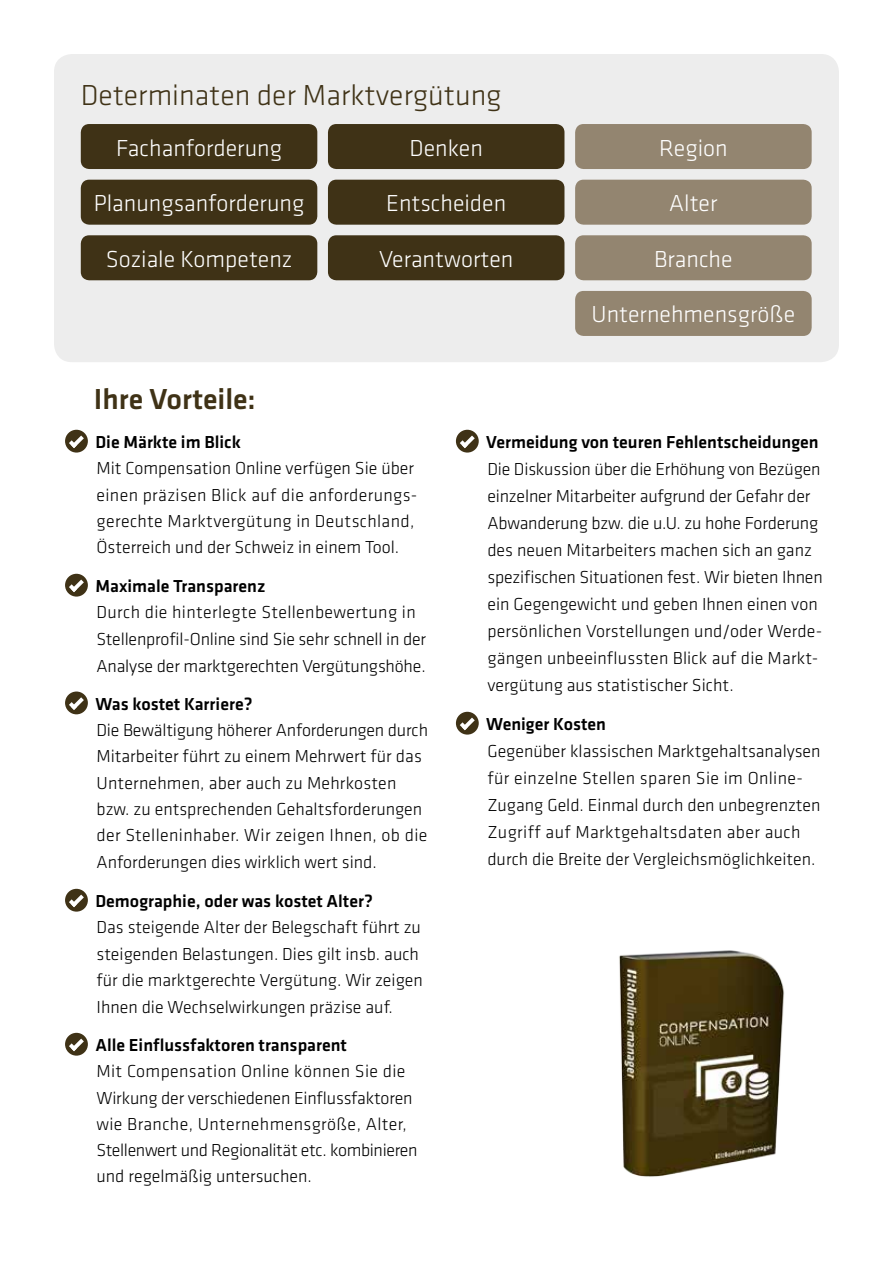
<style>
.page{position:relative;width:893px;height:1263px;background:#fff}
.page>*{position:absolute;margin:0;border:0;box-sizing:border-box;transform-origin:0 0}
.t1{font:300 30px "Klavika";color:#3f3216}
.t2{font:500 30px "Klavika";color:#3f3216}
.t3{font:300 24px "Klavika";color:#fff}
.t4{font:300 18px/27px "Klavika";color:#000}
.t5{font:500 18px "Klavika";color:#000}
</style>
<div class="page">
<div style="left:65px;top:430px;width:23px;height:23px;background:#3f3216;border-radius:50%"></div>
<svg style="left:69px;top:435px;width:15px;height:13px"></svg>
<div style="left:65px;top:574px;width:23px;height:23px;background:#3f3216;border-radius:50%"></div>
<svg style="left:69px;top:579px;width:15px;height:13px"></svg>
<div style="left:65px;top:691px;width:23px;height:23px;background:#3f3216;border-radius:50%"></div>
<svg style="left:69px;top:697px;width:15px;height:13px"></svg>
<div style="left:65px;top:889px;width:23px;height:23px;background:#3f3216;border-radius:50%"></div>
<svg style="left:69px;top:894px;width:15px;height:13px"></svg>
<div style="left:65px;top:1033px;width:23px;height:23px;background:#3f3216;border-radius:50%"></div>
<svg style="left:69px;top:1038px;width:15px;height:13px"></svg>
<div style="left:456px;top:430px;width:23px;height:23px;background:#3f3216;border-radius:50%"></div>
<svg style="left:460px;top:435px;width:15px;height:13px"></svg>
<div style="left:456px;top:712px;width:23px;height:23px;background:#3f3216;border-radius:50%"></div>
<svg style="left:460px;top:717px;width:15px;height:13px"></svg>
<div style="left:54px;top:54px;width:785px;height:308px;background:#ededed;border-radius:18px"></div>
<div style="left:81px;top:124px;width:236px;height:45px;background:#3f3216;border-radius:9px"></div>
<div style="left:81px;top:180px;width:236px;height:45px;background:#3f3216;border-radius:9px"></div>
<div style="left:81px;top:235px;width:236px;height:45px;background:#3f3216;border-radius:9px"></div>
<div style="left:328px;top:124px;width:236px;height:45px;background:#3f3216;border-radius:9px"></div>
<div style="left:328px;top:180px;width:236px;height:45px;background:#3f3216;border-radius:9px"></div>
<div style="left:328px;top:235px;width:236px;height:45px;background:#3f3216;border-radius:9px"></div>
<div style="left:575px;top:124px;width:237px;height:45px;background:#938570;border-radius:9px"></div>
<div style="left:575px;top:180px;width:237px;height:45px;background:#938570;border-radius:9px"></div>
<div style="left:575px;top:235px;width:237px;height:45px;background:#938570;border-radius:9px"></div>
<div style="left:575px;top:291px;width:237px;height:45px;background:#938570;border-radius:9px"></div>
<img style="left:619px;top:950px;width:166px;height:227px">
<h1 class="t1" style="left:81px;top:78px;width:422px">Determinaten der Marktvergütung</h1>
<h2 class="t3" style="left:116px;top:134px;width:168px">Fachanforderung</h2>
<h2 class="t3" style="left:94px;top:190px;width:212px">Planungsanforderung</h2>
<h2 class="t3" style="left:106px;top:246px;width:188px">Soziale Kompetenz</h2>
<h1 class="t2" style="left:94px;top:383px;width:164px">Ihre Vorteile:</h1>
<h2 class="t3" style="left:410px;top:134px;width:75px">Denken</h2>
<h2 class="t3" style="left:386px;top:190px;width:122px">Entscheiden</h2>
<h2 class="t3" style="left:379px;top:246px;width:136px">Verantworten</h2>
<h2 class="t3" style="left:659px;top:134px;width:70px">Region</h2>
<h2 class="t3" style="left:669px;top:190px;width:50px">Alter</h2>
<h2 class="t3" style="left:654px;top:246px;width:80px">Branche</h2>
<h2 class="t3" style="left:592px;top:301px;width:205px">Unternehmensgröße</h2>
<p class="t5" style="left:95px;top:432px;width:147px">Die Märkte im Blick</p>
<p class="t4" style="left:97px;top:456px;width:322px;line-height:26.2px">Mit Compensation Online verfügen Sie über einen präzisen Blick auf die anforderungs&shy;gerechte Marktvergütung in Deutschland, Österreich und der Schweiz in einem Tool.</p>
<p class="t5" style="left:95px;top:576px;width:171px">Maximale Transparenz</p>
<p class="t4" style="left:97px;top:599px;width:331px;line-height:26.5px">Durch die hinterlegte Stellenbewertung in<br>Stellenprofil-Online sind Sie sehr schnell in der<br>Analyse der marktgerechten Vergütungshöhe.</p>
<p class="t5" style="left:95px;top:694px;width:159px">Was kostet Karriere?</p>
<p class="t4" style="left:97px;top:717px;width:333px;line-height:26.4px">Die Bewältigung höherer Anforderungen durch Mitarbeiter führt zu einem Mehrwert für das Unternehmen, aber auch zu Mehrkosten bzw. zu entsprechenden Gehaltsforderungen der Stelleninhaber. Wir zeigen Ihnen, ob die Anforderungen dies wirklich wert sind.</p>
<p class="t5" style="left:95px;top:891px;width:279px">Demographie, oder was kostet Alter?</p>
<p class="t4" style="left:97px;top:914px;width:328px;line-height:26.5px">Das steigende Alter der Belegschaft führt zu steigenden Belastungen. Dies gilt insb. auch für die marktgerechte Vergütung. Wir zeigen Ihnen die Wechselwirkungen präzise auf.</p>
<p class="t5" style="left:95px;top:1035px;width:253px">Alle Einflussfaktoren transparent</p>
<p class="t4" style="left:97px;top:1059px;width:323px;line-height:26.2px">Mit Compensation Online können Sie die Wirkung der verschiedenen Einflussfaktoren wie Branche, Unternehmensgröße, Alter, Stellenwert und Regionalität etc. kombinieren und regelmäßig untersuchen.</p>
<p class="t5" style="left:486px;top:432px;width:334px">Vermeidung von teuren Fehlentscheidungen</p>
<p class="t4" style="left:487px;top:456px;width:337px">Die Diskussion über die Erhöhung von Bezügen einzelner Mitarbeiter aufgrund der Gefahr der Abwanderung bzw. die u.U. zu hohe Forderung des neuen Mitarbeiters machen sich an ganz spezifischen Situationen fest. Wir bieten Ihnen ein Gegengewicht und geben Ihnen einen von persönlichen Vorstellungen und/oder Werde&shy;gängen unbeeinflussten Blick auf die Markt&shy;vergütung aus statistischer Sicht.</p>
<p class="t5" style="left:486px;top:714px;width:121px">Weniger Kosten</p>
<p class="t4" style="left:487px;top:738px;width:335px">Gegenüber klassischen Marktgehaltsanalysen für einzelne Stellen sparen Sie im Online-Zugang Geld. Einmal durch den unbegrenzten Zugriff auf Marktgehaltsdaten aber auch durch die Breite der Vergleichsmöglichkeiten.</p>
</div>
